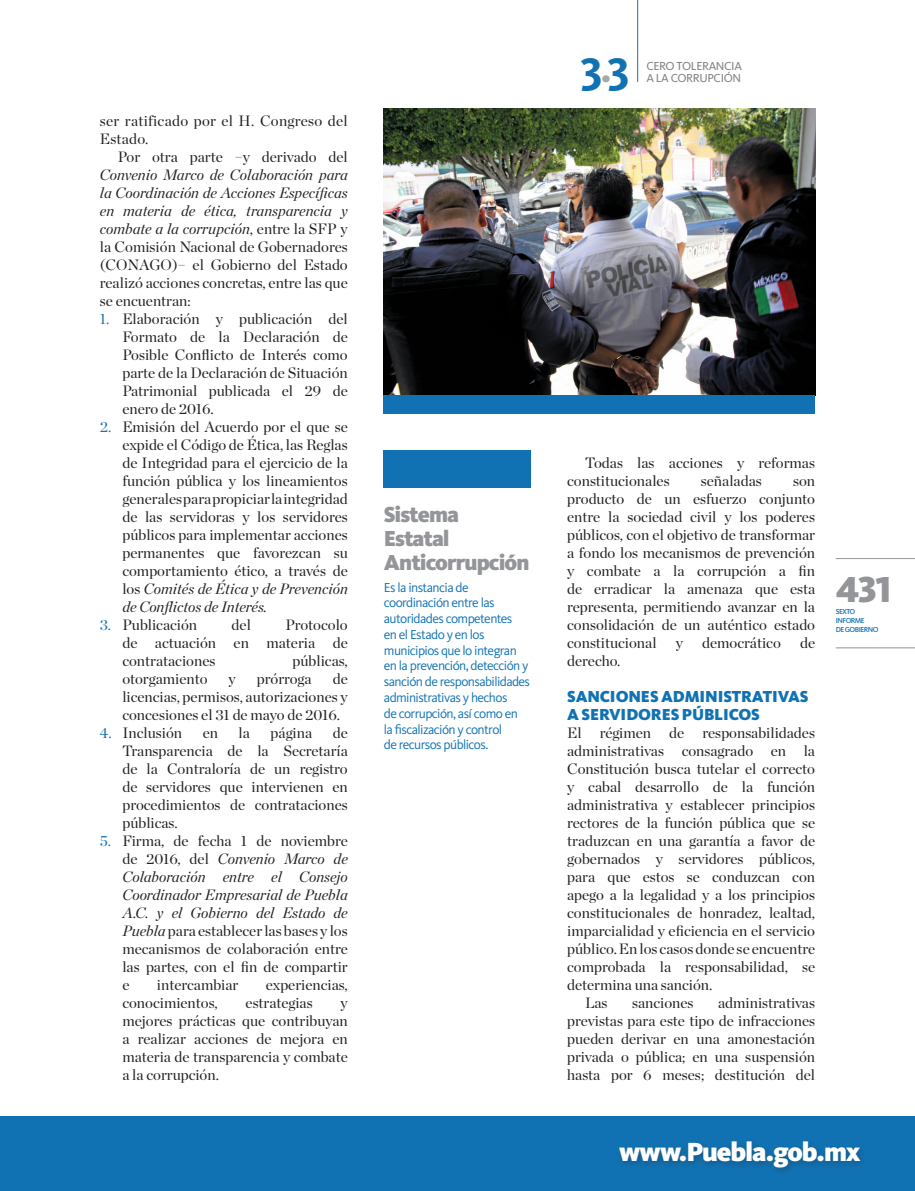
<style>
.page{position:relative;width:915px;height:1191px;background:#fff}
.page>*{position:absolute;margin:0;border:0;box-sizing:border-box;transform-origin:0 0}
.t1{font:700 48px "Kievit OT";color:#1172b3}
.t2{font:900 37.5px "Kievit OT";color:#939598}
.t3{font:900 27.15px "Kievit OT";letter-spacing:-.04em;color:#fff}
.t4{font:900 22.5px/24px "Kievit OT";letter-spacing:-.04em;color:#939598}
.t5{font:900 16.5px/18px "Kievit OT";letter-spacing:-.01em;color:#1172b3}
.t6{font:15px/18px "Chronicle Display";color:#231f20;text-align:justify}
.t7{font:15px/18px "Chronicle Display";letter-spacing:.02em;color:#231f20}
.t8{font:13.5px/15.8px "Kievit OT";letter-spacing:-.045em;color:#1172b3}
.t9{font:12px "Kievit OT";letter-spacing:-.03em;color:#808285}
.t10{font:500 7.5px/9px "Kievit OT";letter-spacing:-.07em;color:#1172b3}
.s1{font-style:italic}
.s2{color:#1172b3}
.s3{font-size:42px;color:#a8a9ad}
</style>
<div class="page">
<hr style="left:637px;top:0;width:1px;height:82px;background:#1172b3">
<div style="left:0;top:1116px;width:914px;height:75px;background:#1172b3"></div>
<div style="left:614px;top:1136px;width:254px;height:40px;background:#231f20;opacity:.3"></div>
<hr style="left:835px;top:558px;width:79px;height:1px;background:#939598">
<hr style="left:835px;top:647px;width:79px;height:1px;background:#939598">
<img style="left:384px;top:108px;width:430px;height:287px">
<div style="left:384px;top:395px;width:430px;height:18px;background:#1172b3"></div>
<div style="left:384px;top:450px;width:147px;height:38px;background:#1172b3"></div>
<p class="t7" style="left:100px;top:111px;width:249px">ser ratificado por el H. Congreso del<br>Estado.</p>
<p class="t6" style="left:118px;top:147px;width:231px">Por otra parte −y derivado del</p>
<p class="t6" style="left:100px;top:165px;width:249px"><span class="s1">Convenio Marco de Colaboración para la Coordinación de Acciones Específicas en materia de ética, transparencia y combate a la corrupción</span>, entre la SFP y la Comisión Nacional de Gobernadores (CONAGO)− el Gobierno del Estado realizó acciones concretas, entre las que se encuentran:</p>
<p class="t6" style="left:122px;top:309px;width:227px;text-indent:-22px"><span class="s2">1.</span> Elaboración y publicación del Formato de la Declaración de Posible Conflicto de Interés como parte de la Declaración de Situación Patrimonial publicada el 29 de enero de 2016.</p>
<p class="t6" style="left:122px;top:417px;width:227px;text-indent:-22px"><span class="s2">2.</span> Emisión del Acuerdo por el que se expide el Código de Ética, las Reglas de Integridad para el ejercicio de la función pública y los lineamientos generales para propiciar la integridad de las servidoras y los servidores públicos para implementar acciones permanentes que favorezcan su comportamiento ético, a través de los <span class="s1">Comités de Ética y de Prevención de Conflictos de Interés.</span></p>
<p class="t6" style="left:100px;top:615px;width:99px"><span class="s2">3.</span> Publicación</p>
<p class="t6" style="left:231px;top:615px;width:21px">del</p>
<p class="t6" style="left:122px;top:615px;width:227px;text-indent:163px">Protocolo de actuación en materia de contrataciones</p>
<p class="t6" style="left:292px;top:651px;width:57px">públicas,</p>
<p class="t6" style="left:122px;top:669px;width:87px">otorgamiento</p>
<p class="t6" style="left:228px;top:669px;width:9px">y</p>
<p class="t6" style="left:257px;top:669px;width:56px">prórroga</p>
<p class="t6" style="left:122px;top:669px;width:227px;text-indent:210px">de licencias, permisos, autorizaciones y concesiones el 31 de mayo de 2016.</p>
<p class="t6" style="left:100px;top:723px;width:84px"><span class="s2">4.</span> Inclusión</p>
<p class="t6" style="left:203px;top:723px;width:17px">en</p>
<p class="t6" style="left:238px;top:723px;width:13px">la</p>
<p class="t6" style="left:270px;top:723px;width:43px">página</p>
<p class="t6" style="left:122px;top:723px;width:227px;text-indent:210px">de Transparencia de la Secretaría de la Contraloría de un registro de servidores que intervienen en procedimientos de contrataciones públicas.</p>
<p class="t6" style="left:122px;top:831px;width:227px;text-indent:-22px"><span class="s2">5.</span> Firma, de fecha 1 de noviembre de 2016, del <span class="s1">Convenio Marco de Colaboración entre el Consejo Coordinador Empresarial de Puebla A.C. y el Gobierno del Estado de Puebla</span> para establecer las bases y los mecanismos de colaboración entre las partes, con el fin de compartir e</p>
<p class="t6" style="left:157px;top:975px;width:83px">intercambiar</p>
<p class="t6" style="left:266px;top:975px;width:83px">experiencias,</p>
<p class="t6" style="left:122px;top:993px;width:97px">conocimientos,</p>
<p class="t6" style="left:245px;top:993px;width:69px">estrategias</p>
<p class="t6" style="left:122px;top:993px;width:227px;text-indent:218px">y mejores prácticas que contribuyan a realizar acciones de mejora en materia de transparencia y combate a la corrupción.</p>
<h3 class="t4" style="left:384px;top:502px;width:147px">Sistema<br>Estatal<br>Anticorrupción</h3>
<p class="t8" style="left:384px;top:579px;width:148px">Es la instancia de coordinación entre las autoridades competentes<br>en el Estado y en los municipios que lo integran en la prevención, detección y sanción de responsabilidades administrativas y hechos<br>de corrupción, así como en la fiscalización y control<br>de recursos públicos.</p>
<h1 class="t1" style="left:580px;top:37px;width:50px">3<span class="s3">.</span>3</h1>
<p class="t9" style="left:646px;top:58px;width:97px">CERO TOLERANCIA</p>
<p class="t9" style="left:646px;top:70px;width:96px">A LA CORRUPCIÓN</p>
<p class="t6" style="left:567px;top:453px;width:249px;text-indent:18px">Todas las acciones y reformas constitucionales</p>
<p class="t6" style="left:700px;top:471px;width:62px">señaladas</p>
<p class="t6" style="left:567px;top:471px;width:249px;text-indent:226px">son producto de un esfuerzo conjunto entre la sociedad civil y los poderes públicos, con el objetivo de transformar a fondo los mecanismos de prevención y combate a la corrupción a fin de erradicar la amenaza que esta representa, permitiendo avanzar en la consolidación de un auténtico estado constitucional</p>
<p class="t6" style="left:675px;top:633px;width:9px">y</p>
<p class="t6" style="left:701px;top:633px;width:80px">democrático</p>
<p class="t6" style="left:799px;top:633px;width:17px">de</p>
<p class="t6" style="left:567px;top:651px;width:55px">derecho.</p>
<p class="t5" style="left:567px;top:687px;width:243px">SANCIONES ADMINISTRATIVAS<br>A SERVIDORES PÚBLICOS</p>
<p class="t6" style="left:567px;top:723px;width:249px">El régimen de responsabilidades</p>
<p class="t6" style="left:567px;top:741px;width:249px">administrativas consagrado en la</p>
<p class="t6" style="left:567px;top:759px;width:249px">Constitución busca tutelar el correcto</p>
<p class="t6" style="left:567px;top:777px;width:249px">y cabal desarrollo de la función</p>
<p class="t6" style="left:567px;top:795px;width:249px">administrativa y establecer principios</p>
<p class="t6" style="left:567px;top:813px;width:249px">rectores de la función pública que se</p>
<p class="t6" style="left:567px;top:831px;width:249px">traduzcan en una garantía a favor de</p>
<p class="t6" style="left:567px;top:849px;width:249px">gobernados y servidores públicos,</p>
<p class="t6" style="left:567px;top:867px;width:249px">para que estos se conduzcan con</p>
<p class="t6" style="left:567px;top:885px;width:249px">apego a la legalidad y a los principios</p>
<p class="t6" style="left:567px;top:903px;width:249px">constitucionales de honradez, lealtad,</p>
<p class="t6" style="left:567px;top:921px;width:249px">imparcialidad y eficiencia en el servicio</p>
<p class="t6" style="left:567px;top:939px;width:249px">público. En los casos donde se encuentre</p>
<p class="t6" style="left:567px;top:957px;width:249px">comprobada la responsabilidad, se</p>
<p class="t6" style="left:567px;top:975px;width:147px">determina una sanción.</p>
<p class="t6" style="left:585px;top:993px;width:24px">Las</p>
<p class="t6" style="left:632px;top:993px;width:63px">sanciones</p>
<p class="t6" style="left:567px;top:993px;width:249px;text-indent:151px">administrativas previstas para este tipo de infracciones pueden derivar en una amonestación privada o pública; en una suspensión hasta por 6 meses; destitución del</p>
<h2 class="t2" style="left:835px;top:567px;width:57px">431</h2>
<p class="t10" style="left:835px;top:606px;width:44px">SEXTO<br>INFORME<br>DE GOBIERNO</p>
<h3 class="t3" style="left:619px;top:1135px;width:243px">www.Puebla.gob.mx</h3>
</div>
